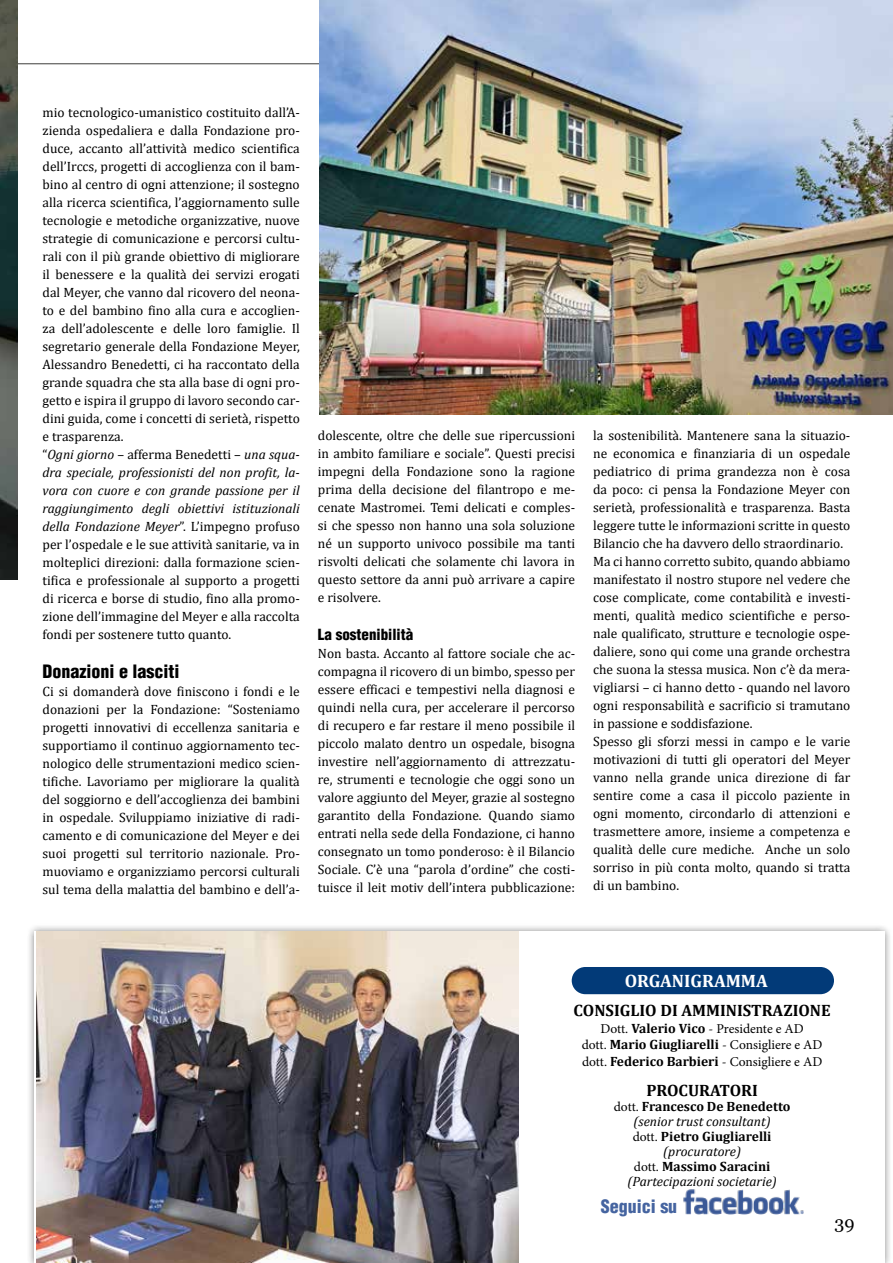
<style>
.page{position:relative;width:893px;height:1263px;background:#fff}
.page>*{position:absolute;margin:0;border:0;box-sizing:border-box;transform-origin:0 0}
.t1{font:900 condensed 18px "Helvetica";color:#000}
.t2{font:700 18px "Cambria";color:#fff}
.t3{font:900 condensed 18px "Helvetica";color:#4564a0}
.t4{font:18px "Georgia";color:#000}
.t5{font:700 16.5px "Cambria";color:#000}
.t6{font:900 condensed 15px "Helvetica";color:#000}
.t7{font:13.5px/18px "Cambria";color:#000;text-align:justify}
.t8{font:italic 13.5px/15px "Cambria";color:#000;text-align:center}
.t9{font:13.5px/16.5px "Minion Pro";color:#000;text-align:center}
.s1{font-style:italic}
.s2{font-family:"Cambria";font-weight:700}
.s3{font-family:"Minion Pro";font-style:normal}
.s4{font-weight:700;font-style:normal}
</style>
<div class="page">
<div style="left:26px;top:923px;width:867px;height:340px;background:#000;opacity:.5"></div>
<div style="left:34px;top:931px;width:850px;height:332px;background:#fff"></div>
<div style="left:572px;top:967px;width:262px;height:27px;background:#023a78;border-radius:14px"></div>
<hr style="left:0;top:63px;width:893px;height:1px;background:#3c3c3b">
<img style="left:683px;top:1189px;width:120px;height:25px">
<img style="left:36px;top:931px;width:483px;height:332px">
<img style="left:0;top:0;width:18px;height:580px">
<img style="left:320px;top:0;width:573px;height:414px">
<p class="t7" style="left:43px;top:103px;width:259px;text-align:left">mio tecnologico-umanistico costituito dall’A&shy;zienda ospedaliera e dalla Fondazione pro&shy;duce, accanto all’attività medico scientifica dell’Irccs, progetti di accoglienza con il bam&shy;bino al centro di ogni attenzione; il sostegno alla ricerca scientifica, l’aggiornamento sulle tecnologie e metodiche organizzative, nuove strategie di comunicazione e percorsi cultu&shy;rali con il più grande obiettivo di migliorare il benessere e la qualità dei servizi erogati dal Meyer, che vanno dal ricovero del neona&shy;to e del bambino fino alla cura e accoglien&shy;za dell’adolescente e delle loro famiglie. Il segretario generale della Fondazione Meyer, Alessandro Benedetti, ci ha raccontato della grande squadra che sta alla base di ogni pro&shy;getto e ispira il gruppo di lavoro secondo car&shy;dini guida, come i concetti di serietà, rispetto e trasparenza.<br>“<span class="s1">Ogni giorno</span> – afferma Benedetti – <span class="s1">una squa&shy;dra speciale, professionisti del non profit, la&shy;vora con cuore e con grande passione per il raggiungimento degli obiettivi istituzionali della Fondazione Meyer</span>”. L’impegno profuso per l’ospedale e le sue attività sanitarie, va in molteplici direzioni: dalla formazione scien&shy;tifica e professionale al supporto a progetti di ricerca e borse di studio, fino alla promo&shy;zione dell’immagine del Meyer e alla raccolta fondi per sostenere tutto quanto.</p>
<h1 class="t1" style="left:43px;top:660px;width:139px">Donazioni e lasciti</h1>
<p class="t7" style="left:43px;top:682px;width:259px">Ci si domanderà dove finiscono i fondi e le donazioni per la Fondazione: “Sosteniamo progetti innovativi di eccellenza sanitaria e supportiamo il continuo aggiornamento tec&shy;nologico delle strumentazioni medico scien&shy;tifiche. Lavoriamo per migliorare la qualità del soggiorno e dell’accoglienza dei bambini in ospedale. Sviluppiamo iniziative di radi&shy;camento e di comunicazione del Meyer e dei suoi progetti sul territorio nazionale. Pro&shy;muoviamo e organizziamo percorsi culturali sul tema della malattia del bambino e dell’a-</p>
<p class="t7" style="left:318px;top:427px;width:259px">dolescente, oltre che delle sue ripercussioni in ambito familiare e sociale”. Questi precisi impegni della Fondazione sono la ragione prima della decisione del filantropo e me&shy;cenate Mastromei. Temi delicati e comples&shy;si che spesso non hanno una sola soluzione né un supporto univoco possibile ma tanti risvolti delicati che solamente chi lavora in questo settore da anni può arrivare a capire e risolvere.</p>
<p class="t6" style="left:318px;top:625px;width:97px">La sostenibilità</p>
<p class="t7" style="left:318px;top:644px;width:259px">Non basta. Accanto al fattore sociale che ac&shy;compagna il ricovero di un bimbo, spesso per essere efficaci e tempestivi nella diagnosi e quindi nella cura, per accelerare il percorso di recupero e far restare il meno possibile il piccolo malato dentro un ospedale, bisogna investire nell’aggiornamento di attrezzatu&shy;re, strumenti e tecnologie che oggi sono un valore aggiunto del Meyer, grazie al sostegno garantito della Fondazione. Quando siamo entrati nella sede della Fondazione, ci hanno consegnato un tomo ponderoso: è il Bilancio Sociale. C’è una “parola d’ordine” che costi&shy;tuisce il leit motiv dell’intera pubblicazione:</p>
<p class="t7" style="left:593px;top:427px;width:259px;text-align:left">la sostenibilità. Mantenere sana la situazio&shy;ne economica e finanziaria di un ospedale pediatrico di prima grandezza non è cosa da poco: ci pensa la Fondazione Meyer con serietà, professionalità e trasparenza. Basta leggere tutte le informazioni scritte in questo Bilancio che ha davvero dello straordinario.<br>Ma ci hanno corretto subito, quando abbiamo manifestato il nostro stupore nel vedere che cose complicate, come contabilità e investi&shy;menti, qualità medico scientifiche e perso&shy;nale qualificato, strutture e tecnologie ospe&shy;daliere, sono qui come una grande orchestra che suona la stessa musica. Non c’è da mera&shy;vigliarsi – ci hanno detto - quando nel lavoro ogni responsabilità e sacrificio si tramutano in passione e soddisfazione.<br>Spesso gli sforzi messi in campo e le varie motivazioni di tutti gli operatori del Meyer vanno nella grande unica direzione di far sentire come a casa il piccolo paziente in ogni momento, circondarlo di attenzioni e trasmettere amore, insieme a competenza e qualità delle cure mediche. Anche un solo sorriso in più conta molto, quando si tratta di un bambino.</p>
<h1 class="t2" style="left:625px;top:968px;width:145px">ORGANIGRAMMA</h1>
<p class="t5" style="left:574px;top:999px;width:259px">CONSIGLIO DI AMMINISTRAZIONE</p>
<p class="t9" style="left:582px;top:1020px;width:242px">Dott. <span class="s2">Valerio Vico</span> - Presidente e AD<br>dott. <span class="s2">Mario Giugliarelli</span> - Consigliere e AD dott. <span class="s2">Federico Barbieri</span> - Consigliere e AD</p>
<p class="t5" style="left:646px;top:1078px;width:113px">PROCURATORI</p>
<p class="t8" style="left:614px;top:1098px;width:178px"><span class="s3">dott.</span> <span class="s4">Francesco De Benedetto </span>(senior trust consultant)<br><span class="s3">dott.</span> <span class="s4">Pietro Giugliarelli </span>(procuratore)<br><span class="s3">dott.</span> <span class="s4">Massimo Saracini </span>(Partecipazioni societarie)</p>
<h1 class="t3" style="left:601px;top:1195px;width:78px">Seguici su</h1>
<h1 class="t4" style="left:835px;top:1212px;width:22px">39</h1>
</div>
